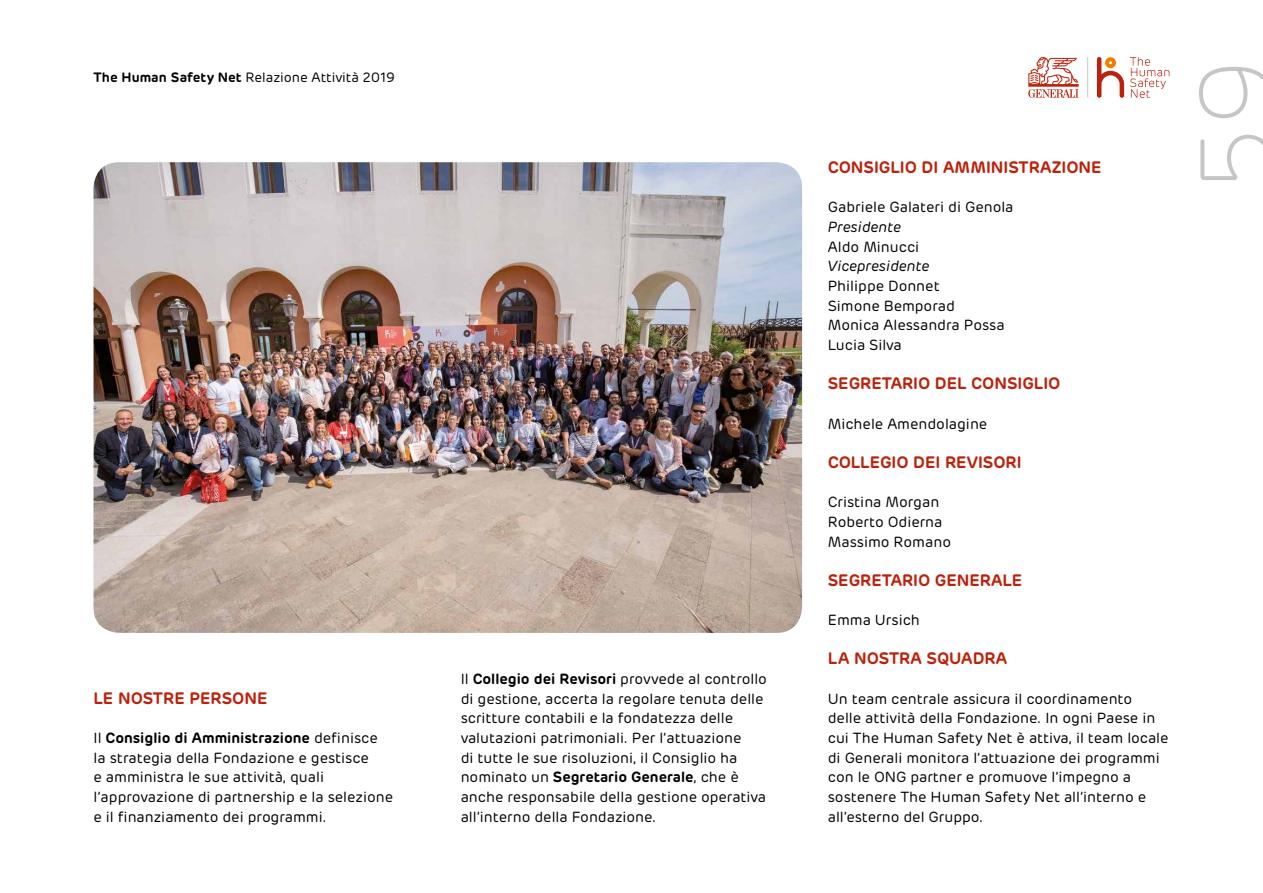
<style>
.page{position:relative;width:1263px;height:893px;background:#fff}
.page>*{position:absolute;margin:0;border:0;box-sizing:border-box;transform-origin:0 0}
.t1{font:200 108px "Rubrik";color:#c6c6c6}
.t2{font:600 16.5px "Rubrik";color:#bc210b}
.t3{font:14.7px/19.6px "Rubrik";color:#000}
.t4{font:italic 14.7px "Rubrik";color:#000}
.t5{font:13.5px "Rubrik";color:#000}
.s1{font-weight:600}
</style>
<div class="page">
<svg style="left:1028px;top:57px;width:51px;height:41px"></svg>
<hr style="left:1087px;top:57px;width:1px;height:41px;background:#c6c6c6">
<svg style="left:1097px;top:57px;width:27px;height:41px"></svg>
<svg style="left:1130px;top:57px;width:39px;height:41px"></svg>
<img style="left:93px;top:162px;width:709px;height:471px">
<p class="t5" style="left:94px;top:70px;width:303px"><span class="s1">The Human Safety Net</span> Relazione Attività 2019</p>
<p class="t2" style="left:94px;top:687px;width:175px">LE NOSTRE PERSONE</p>
<p class="t3" style="left:94px;top:728px;width:301px">Il <span class="s1">Consiglio di Amministrazione</span> definisce la strategia della Fondazione e gestisce<br>e amministra le sue attività, quali l’approvazione di partnership e la selezione e il finanziamento dei programmi.</p>
<p class="t3" style="left:461px;top:669px;width:308px">Il <span class="s1">Collegio dei Revisori</span> provvede al controllo di gestione, accerta la regolare tenuta delle scritture contabili e la fondatezza delle valutazioni patrimoniali. Per l’attuazione<br>di tutte le sue risoluzioni, il Consiglio ha nominato un <span class="s1">Segretario Generale</span>, che è anche responsabile della gestione operativa all’interno della Fondazione.</p>
<p class="t2" style="left:828px;top:157px;width:275px">CONSIGLIO DI AMMINISTRAZIONE</p>
<p class="t3" style="left:828px;top:198px;width:187px">Gabriele Galateri di Genola</p>
<p class="t4" style="left:828px;top:218px;width:75px">Presidente</p>
<p class="t3" style="left:828px;top:237px;width:93px">Aldo Minucci</p>
<p class="t4" style="left:828px;top:258px;width:103px">Vicepresidente</p>
<p class="t3" style="left:828px;top:276px;width:178px">Philippe Donnet<br>Simone Bemporad<br>Monica Alessandra Possa<br>Lucia Silva</p>
<p class="t2" style="left:828px;top:373px;width:234px">SEGRETARIO DEL CONSIGLIO</p>
<p class="t3" style="left:828px;top:414px;width:161px">Michele Amendolagine</p>
<p class="t2" style="left:828px;top:452px;width:195px">COLLEGIO DEI REVISORI</p>
<p class="t3" style="left:828px;top:493px;width:125px">Cristina Morgan<br>Roberto Odierna<br>Massimo Romano</p>
<p class="t2" style="left:828px;top:569px;width:196px">SEGRETARIO GENERALE</p>
<p class="t3" style="left:828px;top:610px;width:94px">Emma Ursich</p>
<p class="t2" style="left:828px;top:648px;width:181px">LA NOSTRA SQUADRA</p>
<p class="t3" style="left:828px;top:689px;width:342px">Un team centrale assicura il coordinamento delle attività della Fondazione. In ogni Paese in cui The Human Safety Net è attiva, il team locale di Generali monitora l’attuazione dei programmi con le ONG partner e promuove l’impegno a sostenere The Human Safety Net all’interno e all’esterno del Gruppo.</p>
<h1 class="t1" style="left:1177px;top:191px;width:136px;rotate:-90deg">59</h1>
</div>
